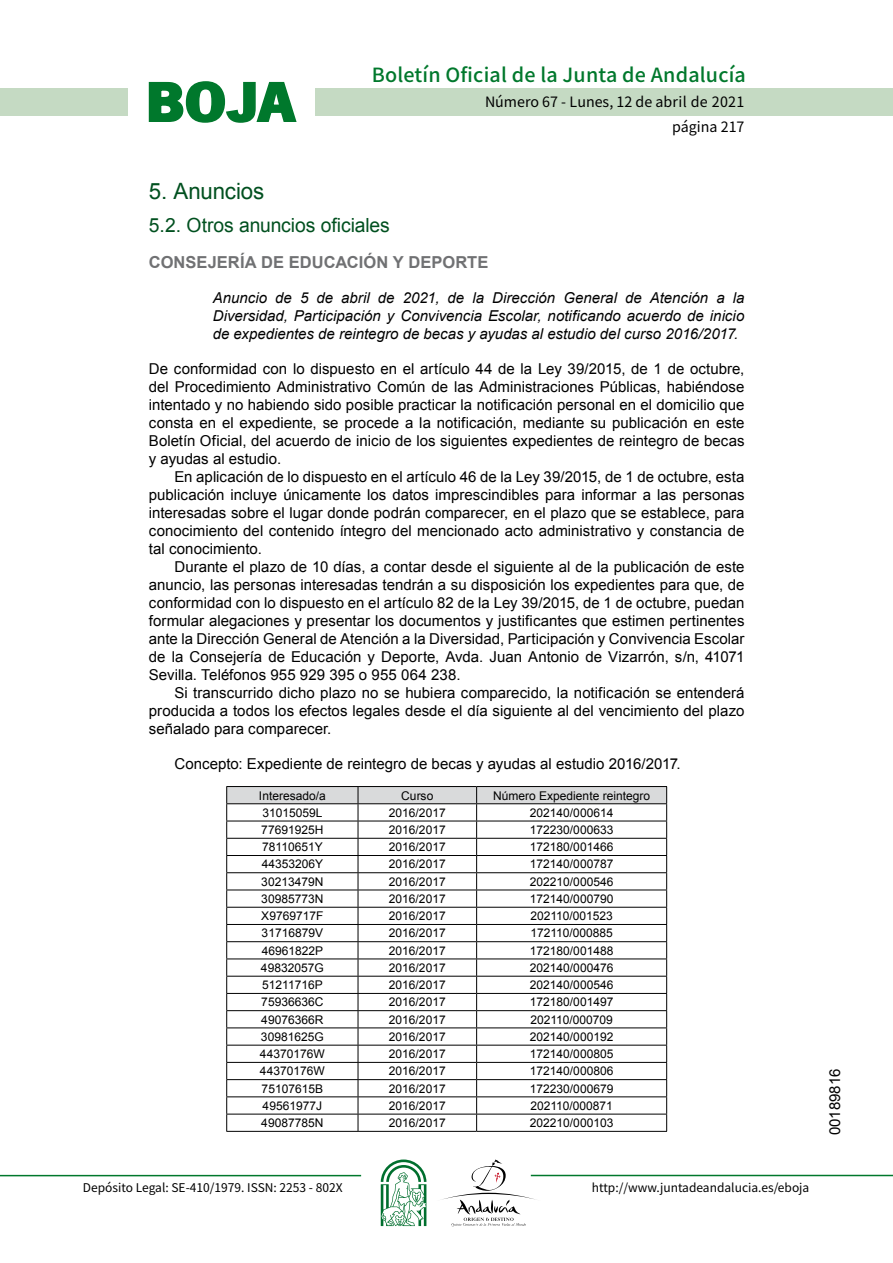
<style>
.page{position:relative;width:893px;height:1263px;background:#fff}
.page>*{position:absolute;margin:0;border:0;box-sizing:border-box;transform-origin:0 0}
.t1{font:700 57.75px "News Got T";color:#00782c;scale:1.14 1}
.t2{font:22.5px "Arial";letter-spacing:-.005em;color:#00501f}
.t3{font:500 19.5px "Noto Sans HK";letter-spacing:.01em;color:#00782c}
.t4{font:19.5px "Arial";letter-spacing:-.005em;color:#00501f}
.t5{font:700 16.5px "Arial";color:#707173}
.t6{font:15px/18px "Arial";color:#000;text-align:justify}
.t7{font:italic 15px/18px "Arial";color:#000;text-align:justify}
.t8{font:14.25px/24.5px "Noto Sans HK";color:#000;text-align:right}
.t9{font:12px "Arial";color:#000}
.t10{font:12px "Noto Sans HK";color:#000}
</style>
<div class="page">
<div style="left:315px;top:88px;width:577px;height:28px;background:#c5dac3"></div>
<div style="left:0;top:88px;width:128px;height:28px;background:#c5dac3"></div>
<hr style="left:0;top:1175px;width:361px;height:1px;background:#00782c">
<hr style="left:531px;top:1175px;width:361px;height:1px;background:#00782c">
<svg style="left:148px;top:81px;width:149px;height:42px"></svg>
<svg style="left:442px;top:1159px;width:100px;height:67px"></svg>
<svg style="left:381px;top:1160px;width:45px;height:66px"></svg>
<hr style="left:226px;top:786px;width:132px;height:1px;background:#000">
<hr style="left:358px;top:786px;width:118px;height:1px;background:#000">
<hr style="left:476px;top:786px;width:191px;height:1px;background:#000">
<svg style="left:226px;top:787px;width:441px;height:344px"></svg>
<hr style="left:226px;top:1131px;width:132px;height:1px;background:#000">
<hr style="left:358px;top:1131px;width:118px;height:1px;background:#000">
<hr style="left:476px;top:1131px;width:191px;height:1px;background:#000">
<h1 class="t1" style="left:145px;top:68px;width:133px">BOJA</h1>
<h3 class="t3" style="left:372px;top:64px;width:375px">Boletín Oficial de la Junta de Andalucía</h3>
<p class="t8" style="left:485px;top:90px;width:261px">Número 67 - Lunes, 12 de abril de 2021 página 217</p>
<h2 class="t2" style="left:149px;top:177px;width:117px">5. Anuncios</h2>
<h3 class="t4" style="left:149px;top:212px;width:242px">5.2. Otros anuncios oficiales</h3>
<p class="t5" style="left:149px;top:251px;width:341px">CONSEJERÍA DE EDUCACIÓN Y DEPORTE</p>
<p class="t7" style="left:213px;top:289px;width:533px">Anuncio de 5 de abril de 2021, de la Dirección General de Atención a la Diversidad, Participación y Convivencia Escolar, notificando acuerdo de inicio de expedientes de reintegro de becas y ayudas al estudio del curso 2016/2017.</p>
<p class="t6" style="left:149px;top:360px;width:597px">De conformidad con lo dispuesto en el artículo 44 de la Ley 39/2015, de 1 de octubre, del Procedimiento Administrativo Común de las Administraciones Públicas, habiéndose intentado y no habiendo sido posible practicar la notificación personal en el domicilio que consta en el expediente, se procede a la notificación, mediante su publicación en este Boletín Oficial, del acuerdo de inicio de los siguientes expedientes de reintegro de becas y ayudas al estudio.</p>
<p class="t6" style="left:149px;top:468px;width:597px;text-indent:26px">En aplicación de lo dispuesto en el artículo 46 de la Ley 39/2015, de 1 de octubre, esta publicación incluye únicamente los datos imprescindibles para informar a las personas interesadas sobre el lugar donde podrán comparecer, en el plazo que se establece, para conocimiento del contenido íntegro del mencionado acto administrativo y constancia de tal conocimiento.</p>
<p class="t6" style="left:149px;top:558px;width:597px;text-indent:26px">Durante el plazo de 10 días, a contar desde el siguiente al de la publicación de este anuncio, las personas interesadas tendrán a su disposición los expedientes para que, de conformidad con lo dispuesto en el artículo 82 de la Ley 39/2015, de 1 de octubre, puedan formular alegaciones y presentar los documentos y justificantes que estimen pertinentes ante la Dirección General de Atención a la Diversidad, Participación y Convivencia Escolar de la Consejería de Educación y Deporte, Avda. Juan Antonio de Vizarrón, s/n, 41071<br>Sevilla. Teléfonos 955 929 395 o 955 064 238.</p>
<p class="t6" style="left:149px;top:684px;width:597px;text-indent:26px">Si transcurrido dicho plazo no se hubiera comparecido, la notificación se entenderá producida a todos los efectos legales desde el día siguiente al del vencimiento del plazo señalado para comparecer.</p>
<p class="t6" style="left:174px;top:755px;width:507px">Concepto: Expediente de reintegro de becas y ayudas al estudio 2016/2017.</p>
<p class="t9" style="left:259px;top:787px;width:68px">Interesado/a</p>
<p class="t9" style="left:401px;top:787px;width:34px">Curso</p>
<p class="t9" style="left:493px;top:787px;width:158px">Número Expediente reintegro</p>
<p class="t9" style="left:262px;top:805px;width:62px">31015059L</p>
<p class="t9" style="left:389px;top:805px;width:58px">2016/2017</p>
<p class="t9" style="left:530px;top:805px;width:85px">202140/000614</p>
<p class="t9" style="left:261px;top:822px;width:64px">77691925H</p>
<p class="t9" style="left:389px;top:822px;width:58px">2016/2017</p>
<p class="t9" style="left:530px;top:822px;width:85px">172230/000633</p>
<p class="t9" style="left:262px;top:839px;width:62px">78110651Y</p>
<p class="t9" style="left:389px;top:839px;width:58px">2016/2017</p>
<p class="t9" style="left:530px;top:839px;width:85px">172180/001466</p>
<p class="t9" style="left:262px;top:856px;width:63px">44353206Y</p>
<p class="t9" style="left:389px;top:856px;width:58px">2016/2017</p>
<p class="t9" style="left:530px;top:856px;width:85px">172140/000787</p>
<p class="t9" style="left:261px;top:874px;width:64px">30213479N</p>
<p class="t9" style="left:389px;top:874px;width:58px">2016/2017</p>
<p class="t9" style="left:530px;top:874px;width:85px">202210/000546</p>
<p class="t9" style="left:261px;top:891px;width:64px">30985773N</p>
<p class="t9" style="left:389px;top:891px;width:58px">2016/2017</p>
<p class="t9" style="left:530px;top:891px;width:85px">172140/000790</p>
<p class="t9" style="left:261px;top:908px;width:64px">X9769717F</p>
<p class="t9" style="left:389px;top:908px;width:58px">2016/2017</p>
<p class="t9" style="left:530px;top:908px;width:84px">202110/001523</p>
<p class="t9" style="left:262px;top:925px;width:63px">31716879V</p>
<p class="t9" style="left:389px;top:925px;width:58px">2016/2017</p>
<p class="t9" style="left:530px;top:925px;width:84px">172110/000885</p>
<p class="t9" style="left:262px;top:943px;width:63px">46961822P</p>
<p class="t9" style="left:389px;top:943px;width:58px">2016/2017</p>
<p class="t9" style="left:530px;top:943px;width:85px">172180/001488</p>
<p class="t9" style="left:261px;top:960px;width:64px">49832057G</p>
<p class="t9" style="left:389px;top:960px;width:58px">2016/2017</p>
<p class="t9" style="left:530px;top:960px;width:85px">202140/000476</p>
<p class="t9" style="left:262px;top:977px;width:62px">51211716P</p>
<p class="t9" style="left:389px;top:977px;width:58px">2016/2017</p>
<p class="t9" style="left:530px;top:977px;width:85px">202140/000546</p>
<p class="t9" style="left:261px;top:994px;width:64px">75936636C</p>
<p class="t9" style="left:389px;top:994px;width:58px">2016/2017</p>
<p class="t9" style="left:530px;top:994px;width:85px">172180/001497</p>
<p class="t9" style="left:261px;top:1012px;width:64px">49076366R</p>
<p class="t9" style="left:389px;top:1012px;width:58px">2016/2017</p>
<p class="t9" style="left:530px;top:1012px;width:84px">202110/000709</p>
<p class="t9" style="left:261px;top:1029px;width:64px">30981625G</p>
<p class="t9" style="left:389px;top:1029px;width:58px">2016/2017</p>
<p class="t9" style="left:530px;top:1029px;width:85px">202140/000192</p>
<p class="t9" style="left:260px;top:1046px;width:66px">44370176W</p>
<p class="t9" style="left:389px;top:1046px;width:58px">2016/2017</p>
<p class="t9" style="left:530px;top:1046px;width:85px">172140/000805</p>
<p class="t9" style="left:260px;top:1063px;width:66px">44370176W</p>
<p class="t9" style="left:389px;top:1063px;width:58px">2016/2017</p>
<p class="t9" style="left:530px;top:1063px;width:85px">172140/000806</p>
<p class="t9" style="left:262px;top:1081px;width:63px">75107615B</p>
<p class="t9" style="left:389px;top:1081px;width:58px">2016/2017</p>
<p class="t9" style="left:530px;top:1081px;width:85px">172230/000679</p>
<p class="t9" style="left:263px;top:1098px;width:61px">49561977J</p>
<p class="t9" style="left:389px;top:1098px;width:58px">2016/2017</p>
<p class="t9" style="left:530px;top:1098px;width:84px">202110/000871</p>
<p class="t9" style="left:261px;top:1115px;width:64px">49087785N</p>
<p class="t9" style="left:389px;top:1115px;width:58px">2016/2017</p>
<p class="t9" style="left:530px;top:1115px;width:85px">202210/000103</p>
<p class="t10" style="left:83px;top:1181px;width:261px">Depósito Legal: SE-410/1979. ISSN: 2253 - 802X</p>
<p class="t10" style="left:592px;top:1181px;width:219px">http://www.juntadeandalucia.es/eboja</p>
<p class="t6" style="left:826px;top:1135px;width:68px;rotate:-90deg">00189816</p>
</div>
